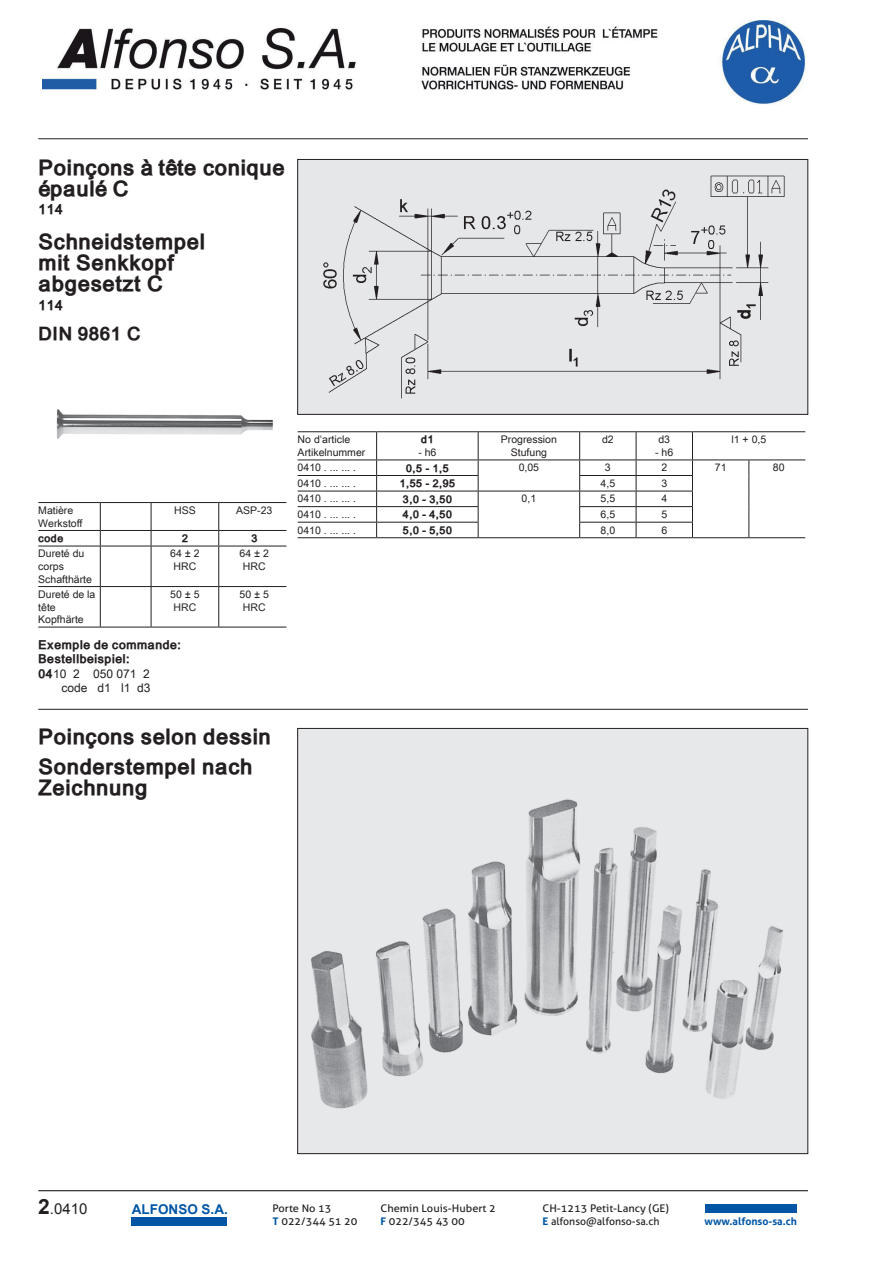
<style>
.page{position:relative;width:893px;height:1263px;background:#fff}
.page>*{position:absolute;margin:0;border:0;box-sizing:border-box;transform-origin:0 0}
.t1{font:700 21px/21px "Arial Unicode MS";color:#231f20}
.t2{font:700 18px "Arial Unicode MS";color:#231f20}
.t3{font:15px "Arial";color:#231f20}
.t4{font:700 13.5px "Arial";color:#0155a5}
.t5{font:700 13.5px "Arial Unicode MS";color:#231f20}
.t6{font:700 12px "Arial Unicode MS";color:#231f20}
.t7{font:12px "Arial Unicode MS";color:#231f20}
.t8{font:10.5px/12.6px "Arial Unicode MS";color:#231f20;text-align:center}
.t9{font:10.5px "Aller";color:#231f20;scale:1.05 1}
.t10{font:700 10.5px "Arial Unicode MS";color:#231f20}
.t11{font:10.5px "Aller";color:#231f20}
.t12{font:700 10.5px "Aller";color:#0155a5}
.s1{font-weight:700}
.s2{font-weight:700;font-size:21px}
.s3{font-weight:700;color:#0155a5}
</style>
<div class="page">
<img style="left:43px;top:20px;width:762px;height:84px">
<hr style="left:38px;top:138px;width:770px;height:1px;background:#231f20">
<hr style="left:38px;top:1190px;width:770px;height:1px;background:#231f20">
<div style="left:131px;top:1217px;width:96px;height:9px;background:#0155a5"></div>
<div style="left:705px;top:1204px;width:92px;height:8px;background:#0155a5"></div>
<img style="left:56px;top:409px;width:217px;height:30px">
<svg style="left:38px;top:502px;width:248px;height:125px"></svg>
<hr style="left:38px;top:546px;width:62px;height:1px;background:#231f20">
<hr style="left:100px;top:546px;width:51px;height:1px;background:#231f20">
<hr style="left:100px;top:546px;width:1px;height:40px;background:#231f20">
<hr style="left:151px;top:546px;width:68px;height:1px;background:#231f20">
<hr style="left:151px;top:546px;width:1px;height:40px;background:#231f20">
<hr style="left:219px;top:546px;width:67px;height:1px;background:#231f20">
<hr style="left:218px;top:546px;width:1px;height:40px;background:#231f20">
<hr style="left:38px;top:586px;width:62px;height:1px;background:#231f20">
<hr style="left:100px;top:586px;width:51px;height:1px;background:#231f20">
<hr style="left:100px;top:587px;width:1px;height:40px;background:#231f20">
<hr style="left:151px;top:586px;width:68px;height:1px;background:#231f20">
<hr style="left:151px;top:587px;width:1px;height:40px;background:#231f20">
<hr style="left:219px;top:586px;width:67px;height:1px;background:#231f20">
<hr style="left:218px;top:587px;width:1px;height:40px;background:#231f20">
<hr style="left:38px;top:627px;width:62px;height:1px;background:#231f20">
<hr style="left:100px;top:627px;width:51px;height:1px;background:#231f20">
<hr style="left:151px;top:627px;width:68px;height:1px;background:#231f20">
<hr style="left:219px;top:627px;width:67px;height:1px;background:#231f20">
<img style="left:299px;top:161px;width:507px;height:252px">
<div style="left:297px;top:159px;width:511px;height:256px;border:1px solid #231f20"></div>
<svg style="left:298px;top:432px;width:507px;height:105px"></svg>
<hr style="left:298px;top:431px;width:79px;height:1px;background:#231f20">
<hr style="left:377px;top:431px;width:101px;height:1px;background:#231f20">
<hr style="left:478px;top:431px;width:102px;height:1px;background:#231f20">
<hr style="left:580px;top:431px;width:56px;height:1px;background:#231f20">
<hr style="left:636px;top:431px;width:56px;height:1px;background:#231f20">
<hr style="left:692px;top:431px;width:57px;height:1px;background:#231f20">
<hr style="left:749px;top:431px;width:56px;height:1px;background:#231f20">
<hr style="left:298px;top:459px;width:79px;height:1px;background:#231f20">
<hr style="left:377px;top:459px;width:101px;height:1px;background:#231f20">
<hr style="left:478px;top:459px;width:102px;height:1px;background:#231f20">
<hr style="left:580px;top:459px;width:56px;height:1px;background:#231f20">
<hr style="left:636px;top:459px;width:56px;height:1px;background:#231f20">
<hr style="left:692px;top:459px;width:57px;height:1px;background:#231f20">
<hr style="left:749px;top:459px;width:56px;height:1px;background:#231f20">
<hr style="left:298px;top:475px;width:79px;height:1px;background:#231f20">
<hr style="left:377px;top:475px;width:101px;height:1px;background:#231f20">
<hr style="left:579px;top:475px;width:57px;height:1px;background:#231f20">
<hr style="left:636px;top:475px;width:57px;height:1px;background:#231f20">
<hr style="left:298px;top:491px;width:79px;height:1px;background:#231f20">
<hr style="left:377px;top:491px;width:101px;height:1px;background:#231f20">
<hr style="left:478px;top:491px;width:102px;height:1px;background:#231f20">
<hr style="left:580px;top:491px;width:56px;height:1px;background:#231f20">
<hr style="left:636px;top:491px;width:57px;height:1px;background:#231f20">
<hr style="left:298px;top:506px;width:79px;height:1px;background:#231f20">
<hr style="left:377px;top:506px;width:101px;height:1px;background:#231f20">
<hr style="left:579px;top:506px;width:57px;height:1px;background:#231f20">
<hr style="left:636px;top:506px;width:57px;height:1px;background:#231f20">
<hr style="left:298px;top:522px;width:79px;height:1px;background:#231f20">
<hr style="left:377px;top:522px;width:101px;height:1px;background:#231f20">
<svg style="left:376px;top:432px;width:1px;height:105px"></svg>
<svg style="left:478px;top:432px;width:1px;height:105px"></svg>
<hr style="left:579px;top:522px;width:57px;height:1px;background:#231f20">
<svg style="left:579px;top:432px;width:1px;height:105px"></svg>
<hr style="left:636px;top:522px;width:57px;height:1px;background:#231f20">
<svg style="left:636px;top:432px;width:1px;height:105px"></svg>
<svg style="left:692px;top:432px;width:1px;height:105px"></svg>
<svg style="left:748px;top:460px;width:1px;height:77px"></svg>
<hr style="left:298px;top:537px;width:79px;height:1px;background:#231f20">
<hr style="left:377px;top:537px;width:101px;height:1px;background:#231f20">
<hr style="left:478px;top:537px;width:102px;height:1px;background:#231f20">
<hr style="left:580px;top:537px;width:56px;height:1px;background:#231f20">
<hr style="left:636px;top:537px;width:56px;height:1px;background:#231f20">
<hr style="left:692px;top:537px;width:57px;height:1px;background:#231f20">
<hr style="left:749px;top:537px;width:56px;height:1px;background:#231f20">
<hr style="left:38px;top:709px;width:770px;height:1px;background:#231f20">
<img style="left:299px;top:730px;width:507px;height:422px">
<h1 class="t1" style="left:38px;top:157px;width:248px">Poinçons à tête conique épaulé C</h1>
<p class="t5" style="left:38px;top:202px;width:26px">114</p>
<h1 class="t1" style="left:38px;top:231px;width:169px">Schneidstempel mit Senkkopf abgesetzt C</h1>
<p class="t5" style="left:38px;top:297px;width:26px">114</p>
<h2 class="t2" style="left:38px;top:323px;width:104px">DIN 9861 C</h2>
<p class="t8" style="left:38px;top:503px;width:46px;text-align:left">Matière<br>Werkstoff</p>
<p class="t8" style="left:174px;top:503px;width:23px">HSS</p>
<p class="t8" style="left:236px;top:503px;width:38px">ASP-23</p>
<p class="t10" style="left:38px;top:532px;width:27px">code</p>
<p class="t10" style="left:182px;top:532px;width:8px">2</p>
<p class="t10" style="left:251px;top:532px;width:8px">3</p>
<p class="t8" style="left:38px;top:547px;width:55px;text-align:left">Dureté du corps<br>Schafthärte</p>
<p class="t8" style="left:170px;top:547px;width:31px">64 ± 2<br>HRC</p>
<p class="t8" style="left:240px;top:547px;width:31px">64 ± 2<br>HRC</p>
<p class="t8" style="left:38px;top:587px;width:59px;text-align:left">Dureté de la tête<br>Kopfhärte</p>
<p class="t8" style="left:170px;top:587px;width:31px">50 ± 5<br>HRC</p>
<p class="t8" style="left:240px;top:587px;width:31px">50 ± 5<br>HRC</p>
<p class="t6" style="left:38px;top:638px;width:144px">Exemple de commande:</p>
<p class="t6" style="left:38px;top:652px;width:93px">Bestellbeispiel:</p>
<p class="t7" style="left:38px;top:665px;width:113px"><span class="s1">04</span>10 2 050 071 2</p>
<p class="t7" style="left:62px;top:679px;width:90px">code d1 l1 d3</p>
<h1 class="t1" style="left:38px;top:721px;width:234px;line-height:30.5px">Poinçons selon dessin<br>Sonderstempel nach</h1>
<h1 class="t1" style="left:38px;top:778px;width:111px">Zeichnung</h1>
<p class="t8" style="left:298px;top:433px;width:69px;text-align:left">No d‘article<br>Artikelnummer</p>
<p class="t10" style="left:421px;top:434px;width:14px">d1</p>
<p class="t8" style="left:418px;top:445px;width:20px">- h6</p>
<p class="t8" style="left:501px;top:433px;width:58px">Progression<br>Stufung</p>
<p class="t8" style="left:602px;top:433px;width:13px">d2</p>
<p class="t8" style="left:658px;top:433px;width:13px">d3</p>
<p class="t8" style="left:655px;top:445px;width:20px">- h6</p>
<p class="t8" style="left:731px;top:433px;width:36px">l1 + 0,5</p>
<p class="t8" style="left:298px;top:461px;width:60px">0410 . ... ... .</p>
<p class="t10" style="left:406px;top:462px;width:45px">0,5 - 1,5</p>
<p class="t8" style="left:519px;top:461px;width:22px">0,05</p>
<p class="t8" style="left:605px;top:461px;width:7px">3</p>
<p class="t8" style="left:661px;top:461px;width:7px">2</p>
<p class="t8" style="left:715px;top:461px;width:13px">71</p>
<p class="t8" style="left:773px;top:461px;width:13px">80</p>
<p class="t8" style="left:298px;top:476px;width:60px">0410 . ... ... .</p>
<p class="t10" style="left:399px;top:477px;width:58px">1,55 - 2,95</p>
<p class="t8" style="left:601px;top:476px;width:16px">4,5</p>
<p class="t8" style="left:661px;top:476px;width:7px">3</p>
<p class="t8" style="left:298px;top:492px;width:60px">0410 . ... ... .</p>
<p class="t10" style="left:403px;top:493px;width:51px">3,0 - 3,50</p>
<p class="t8" style="left:522px;top:492px;width:16px">0,1</p>
<p class="t8" style="left:601px;top:492px;width:16px">5,5</p>
<p class="t8" style="left:661px;top:492px;width:7px">4</p>
<p class="t8" style="left:298px;top:507px;width:60px">0410 . ... ... .</p>
<p class="t10" style="left:403px;top:508px;width:51px">4,0 - 4,50</p>
<p class="t8" style="left:601px;top:507px;width:16px">6,5</p>
<p class="t8" style="left:661px;top:507px;width:7px">5</p>
<p class="t8" style="left:298px;top:523px;width:60px">0410 . ... ... .</p>
<p class="t10" style="left:403px;top:524px;width:51px">5,0 - 5,50</p>
<p class="t8" style="left:601px;top:523px;width:16px">8,0</p>
<p class="t8" style="left:661px;top:523px;width:7px">6</p>
<h3 class="t3" style="left:38px;top:1199px;width:51px"><span class="s2">2</span>.0410</h3>
<p class="t4" style="left:132px;top:1201px;width:98px">ALFONSO S.A.</p>
<p class="t9" style="left:272px;top:1202px;width:58px">Porte No 13</p>
<p class="t9" style="left:380px;top:1202px;width:111px">Chemin Louis-Hubert 2</p>
<p class="t9" style="left:542px;top:1202px;width:122px">CH-1213 Petit-Lancy (GE)</p>
<p class="t9" style="left:272px;top:1215px;width:82px"><span class="s3">T</span> 022/344 51 20</p>
<p class="t9" style="left:380px;top:1215px;width:82px"><span class="s3">F</span> 022/345 43 00</p>
<p class="t11" style="left:542px;top:1215px;width:119px"><span class="s3">E</span> alfonso@alfonso-sa.ch</p>
<p class="t12" style="left:704px;top:1215px;width:94px">www.alfonso-sa.ch</p>
</div>
